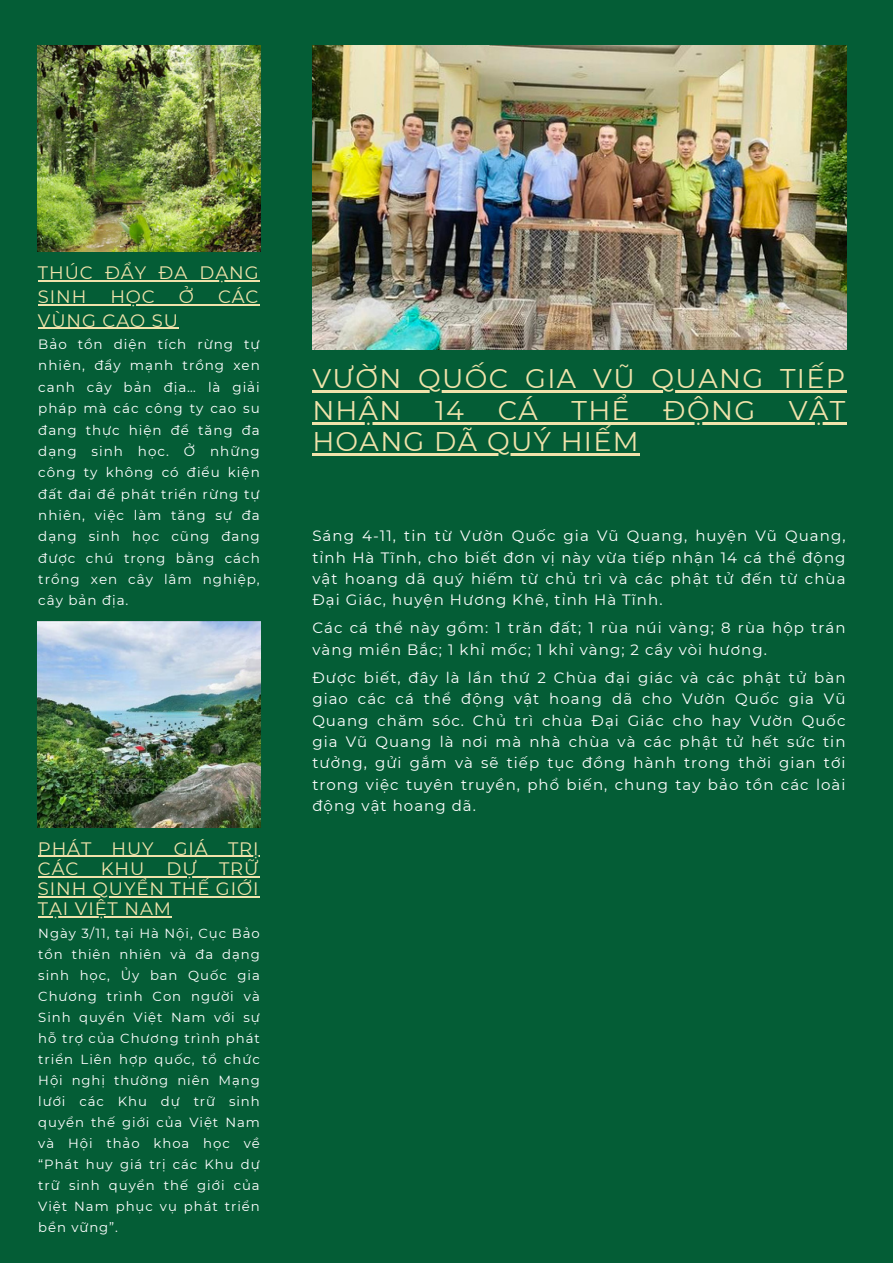
<style>
.page{position:relative;width:893px;height:1264px;background:#fff}
.page>*{position:absolute;margin:0;border:0;box-sizing:border-box;transform-origin:0 0}
.t1{font:27px/31.5px "Montserrat";letter-spacing:.05em;color:#f0e3ab;text-align:justify}
.t2{font:18px/20.2px "Montserrat";letter-spacing:.05em;color:#f0e3ab}
.t3{font:15px/21.3px "Montserrat";letter-spacing:.07em;color:#fff;text-align:justify}
.t4{font:13.5px/21.3px "Montserrat";letter-spacing:.07em;color:#fff;text-align:justify}
.t5{font:13.2px/21px "Montserrat";letter-spacing:.07em;color:#fff;text-align:justify}
</style>
<div class="page">
<div style="left:0;top:0;width:892px;height:1262px;background:#045d36"></div>
<img style="left:38px;top:46px;width:222px;height:206px">
<img style="left:312px;top:46px;width:534px;height:303px">
<img style="left:38px;top:621px;width:222px;height:206px">
<hr style="left:312px;top:390px;width:534px;height:2px;background:#f0e3ab">
<hr style="left:312px;top:422px;width:534px;height:2px;background:#f0e3ab">
<hr style="left:312px;top:453px;width:328px;height:2px;background:#f0e3ab">
<hr style="left:38px;top:280px;width:221px;height:1px;background:#f0e3ab">
<hr style="left:38px;top:304px;width:221px;height:1px;background:#f0e3ab">
<hr style="left:38px;top:327px;width:141px;height:2px;background:#f0e3ab">
<hr style="left:38px;top:855px;width:221px;height:1px;background:#f0e3ab">
<hr style="left:38px;top:876px;width:221px;height:1px;background:#f0e3ab">
<hr style="left:38px;top:896px;width:221px;height:1px;background:#f0e3ab">
<hr style="left:38px;top:916px;width:134px;height:1px;background:#f0e3ab">
<p class="t2" style="left:38px;top:261px;width:222px;line-height:23.5px">THÚC ĐẨY ĐA DẠNG<br>SINH</p>
<p class="t2" style="left:110px;top:286px;width:46px">HỌC</p>
<p class="t2" style="left:179px;top:286px;width:17px">Ở</p>
<p class="t2" style="left:218px;top:286px;width:42px">CÁC</p>
<p class="t2" style="left:38px;top:310px;width:141px">VÙNG CAO SU</p>
<p class="t4" style="left:38px;top:333px;width:223px">Bảo tồn diện tích rừng tự nhiên, đẩy mạnh trồng xen canh cây bản địa… là giải pháp mà các công ty cao su đang thực hiện để tăng đa dạng sinh học. Ở những công ty không có điểu kiện đất đai để phát triển rừng tự nhiên, việc làm tăng sự đa dạng sinh học cũng đang được chú trọng bằng cách trồng xen cây lâm nghiệp, cây bản địa.</p>
<p class="t2" style="left:38px;top:838px;width:222px;text-align:justify">PHÁT HUY GIÁ TRỊ CÁC KHU DỰ TRỮ SINH QUYỂN THẾ GIỚI TẠI VIỆT NAM</p>
<p class="t5" style="left:38px;top:923px;width:223px">Ngày 3/11, tại Hà Nội, Cục Bảo tồn thiên nhiên và đa dạng sinh học, Ủy ban Quốc gia Chương trình Con người và Sinh quyển Việt Nam với sự hỗ trợ của Chương trình phát triển Liên hợp quốc, tổ chức Hội nghị thường niên Mạng lưới các Khu dự trữ sinh quyển thế giới của Việt Nam và Hội thảo khoa học về “Phát huy giá trị các Khu dự trữ sinh quyển thế giới của Việt Nam phục vụ phát triển bền vững”.</p>
<p class="t1" style="left:312px;top:363px;width:534px">VƯỜN QUỐC GIA VŨ QUANG TIẾP NHẬN 14 CÁ THỂ ĐỘNG VẬT HOANG DÃ QUÝ HIẾM</p>
<p class="t3" style="left:312px;top:525px;width:534px">Sáng 4-11, tin từ Vườn Quốc gia Vũ Quang, huyện Vũ Quang, tỉnh Hà Tĩnh, cho biết đơn vị này vừa tiếp nhận 14 cá thể động vật hoang dã quý hiếm từ chủ trì và các phật tử đến từ chùa Đại Giác, huyện Hương Khê, tỉnh Hà Tĩnh.</p>
<p class="t3" style="left:312px;top:617px;width:534px">Các cá thể này gồm: 1 trăn đất; 1 rùa núi vàng; 8 rùa hộp trán vàng miền Bắc; 1 khỉ mốc; 1 khỉ vàng; 2 cầy vòi hương.</p>
<p class="t3" style="left:312px;top:667px;width:534px">Được biết, đây là lần thứ 2 Chùa đại giác và các phật tử bàn giao các cá thể động vật hoang dã cho Vườn Quốc gia Vũ Quang chăm sóc. Chủ trì chùa Đại Giác cho hay Vườn Quốc gia Vũ Quang là nơi mà nhà chùa và các phật tử hết sức tin tưởng, gửi gắm và sẽ tiếp tục đồng hành trong thời gian tới trong việc tuyên truyền, phổ biến, chung tay bảo tồn các loài động vật hoang dã.</p>
</div>
